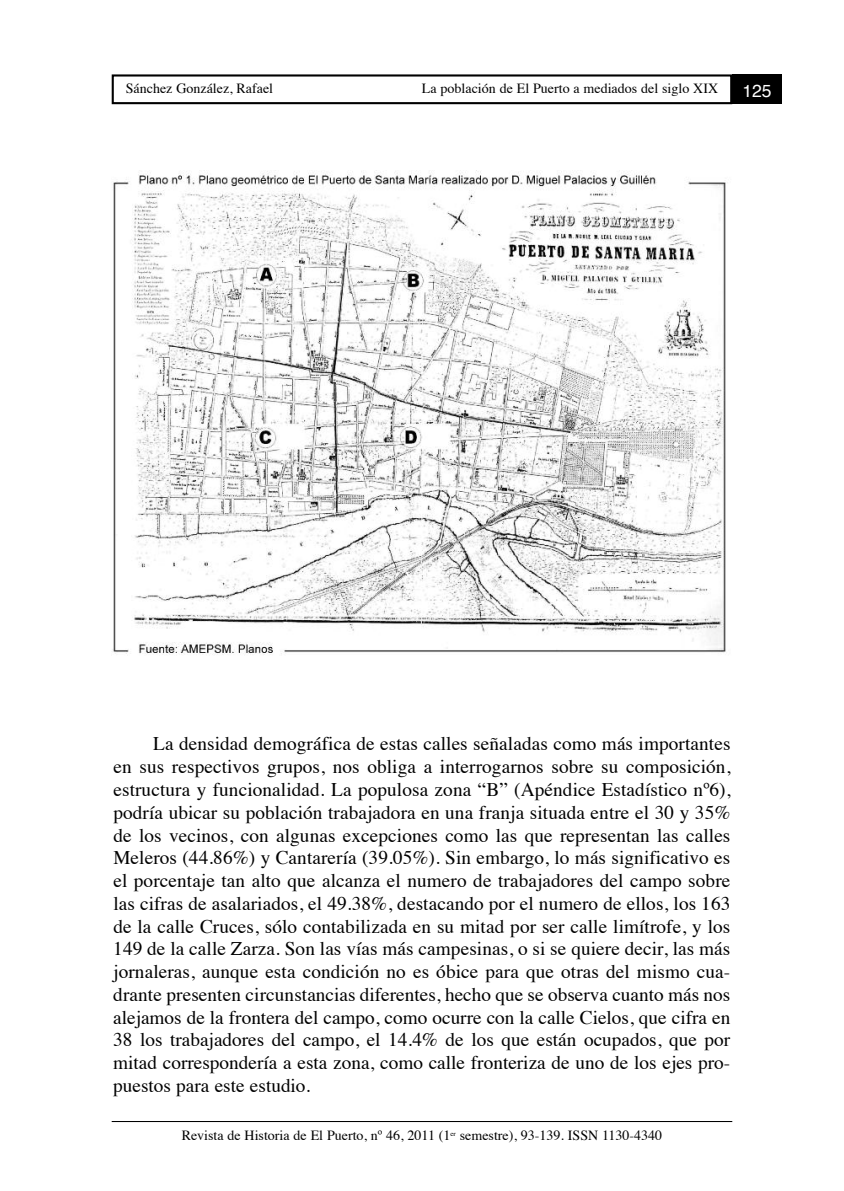
<style>
.page{position:relative;width:844px;height:1191px;background:#fff}
.page>*{position:absolute;margin:0;border:0;box-sizing:border-box;transform-origin:0 0}
.t1{font:19.25px/22.8px "Times";color:#000;text-align:justify}
.t2{font:17.5px "Helvetica";color:#fff}
.t3{font:14px "Times";color:#000}
</style>
<div class="page">
<div style="left:732px;top:74px;width:49px;height:30px;background:#000"></div>
<div style="left:112px;top:74px;width:620px;height:30px;border:2px solid #000"></div>
<img style="left:112px;top:170px;width:616px;height:485px">
<hr style="left:112px;top:1121px;width:620px;height:1px;background:#000">
<p class="t3" style="left:126px;top:83px;width:149px">Sánchez González, Rafael</p>
<p class="t3" style="left:422px;top:83px;width:297px">La población de El Puerto a mediados del siglo XIX</p>
<p class="t2" style="left:742px;top:83px;width:31px">125</p>
<p class="t1" style="left:113px;top:734px;width:618px;text-indent:40px">La densidad demográfica de estas calles señaladas como más importantes en sus respectivos grupos, nos obliga a interrogarnos sobre su composición, estructura y funcionalidad. La populosa zona “B” (Apéndice Estadístico nº6), podría ubicar su población trabajadora en una franja situada entre el 30 y 35% de los vecinos, con algunas excepciones como las que representan las calles Meleros (44.86%) y Cantarería (39.05%). Sin embargo, lo más significativo es el porcentaje tan alto que alcanza el numero de trabajadores del campo sobre las cifras de asalariados, el 49.38%, destacando por el numero de ellos, los 163 de la calle Cruces, sólo contabilizada en su mitad por ser calle limítrofe, y los 149 de la calle Zarza. Son las vías más campesinas, o si se quiere decir, las más jornaleras, aunque esta condición no es óbice para que otras del mismo cua&shy;drante presenten circunstancias diferentes, hecho que se observa cuanto más nos alejamos de la frontera del campo, como ocurre con la calle Cielos, que cifra en 38 los trabajadores del campo, el 14.4% de los que están ocupados, que por mitad correspondería a esta zona, como calle fronteriza de uno de los ejes pro&shy;puestos para este estudio.</p>
<p class="t3" style="left:182px;top:1129px;width:482px">Revista de Historia de El Puerto, nº 46, 2011 (1<sup>er</sup> semestre), 93-139. ISSN 1130-4340</p>
</div>
